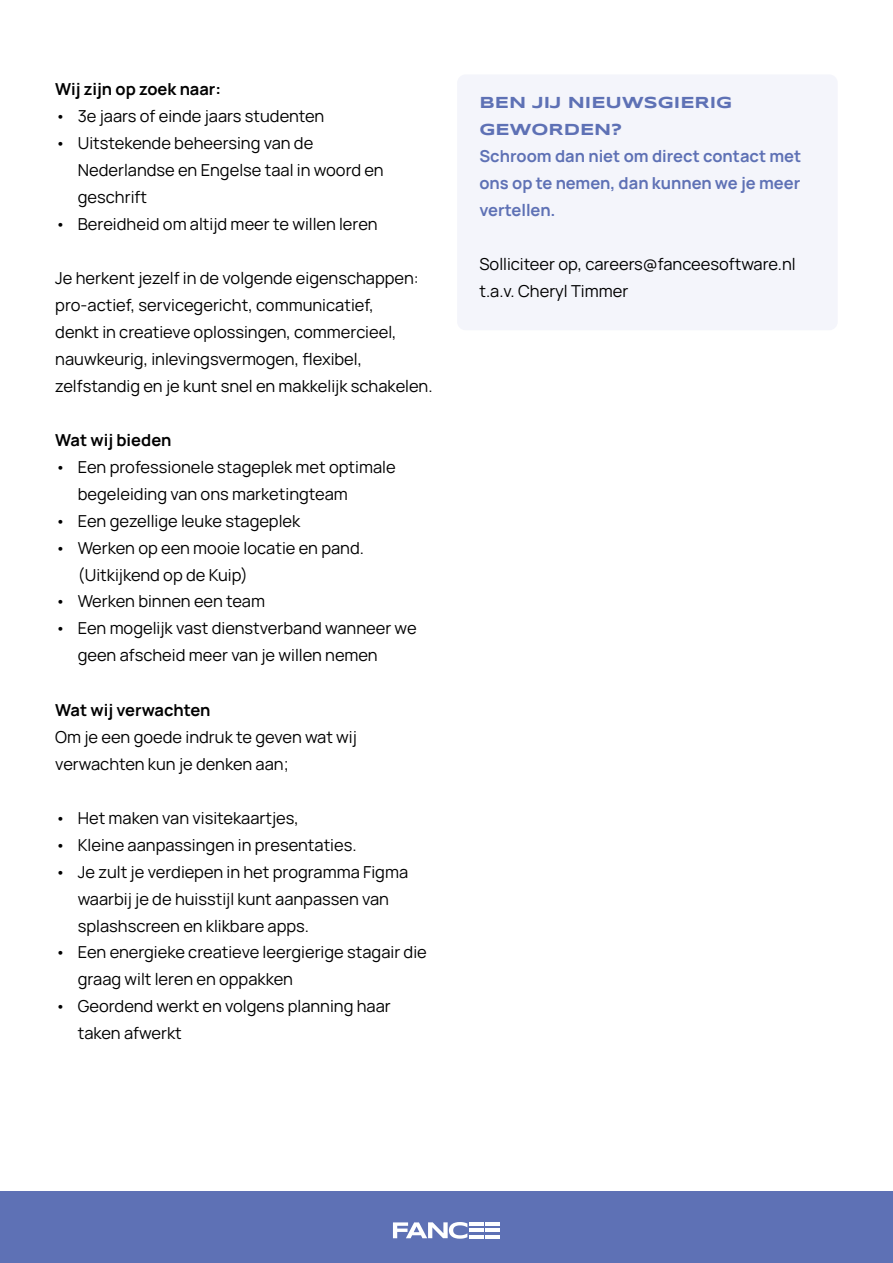
<style>
.page{position:relative;width:893px;height:1263px;background:#fff}
.page>*{position:absolute;margin:0;border:0;box-sizing:border-box;transform-origin:0 0}
.t1{font:16.5px/27px "Manrope";color:#000}
.t2{font:700 16.5px/27px "Manrope";color:#5e71b5;text-align:justify}
.t3{font:700 16.5px "Manrope";color:#000}
.t4{font:700 16.5px/27px "Syncopate";color:#5e71b5}
</style>
<div class="page">
<div style="left:457px;top:74px;width:381px;height:256px;background:#f4f5fb;border-radius:9px"></div>
<div style="left:0;top:1191px;width:893px;height:72px;background:#5e71b5"></div>
<hr style="left:486px;top:1222px;width:14px;height:4px;background:#fff">
<hr style="left:469px;top:1222px;width:15px;height:4px;background:#fff">
<hr style="left:486px;top:1228px;width:14px;height:4px;background:#fff">
<hr style="left:469px;top:1228px;width:15px;height:4px;background:#fff">
<hr style="left:486px;top:1235px;width:14px;height:3px;background:#fff">
<hr style="left:469px;top:1235px;width:15px;height:3px;background:#fff">
<svg style="left:393px;top:1222px;width:74px;height:17px"></svg>
<p class="t3" style="left:55px;top:77px;width:167px">Wij zijn op zoek naar:</p>
<p class="t1" style="left:55px;top:101px;width:271px">• 3e jaars of einde jaars studenten</p>
<p class="t1" style="left:78px;top:128px;width:307px;text-indent:-23px">• Uitstekende beheersing van de<br>Nederlandse en Engelse taal in woord en geschrift</p>
<p class="t1" style="left:55px;top:209px;width:324px">• Bereidheid om altijd meer te willen leren</p>
<p class="t1" style="left:55px;top:263px;width:379px">Je herkent jezelf in de volgende eigenschappen: pro-actief, servicegericht, communicatief,<br>denkt in creatieve oplossingen, commercieel, nauwkeurig, inlevingsvermogen, flexibel, zelfstandig en je kunt snel en makkelijk schakelen.</p>
<p class="t3" style="left:55px;top:428px;width:118px">Wat wij bieden</p>
<p class="t1" style="left:78px;top:452px;width:319px;text-indent:-23px">• Een professionele stageplek met optimale begeleiding van ons marketingteam</p>
<p class="t1" style="left:55px;top:506px;width:247px">• Een gezellige leuke stageplek</p>
<p class="t1" style="left:78px;top:533px;width:288px;text-indent:-23px">• Werken op een mooie locatie en pand. (Uitkijkend op de Kuip)</p>
<p class="t1" style="left:55px;top:587px;width:211px">• Werken binnen een team</p>
<p class="t1" style="left:78px;top:614px;width:340px;text-indent:-23px">• Een mogelijk vast dienstverband wanneer we geen afscheid meer van je willen nemen</p>
<p class="t3" style="left:55px;top:698px;width:157px">Wat wij verwachten</p>
<p class="t1" style="left:55px;top:722px;width:303px">Om je een goede indruk te geven wat wij verwachten kun je denken aan;</p>
<p class="t1" style="left:55px;top:803px;width:245px">• Het maken van visitekaartjes,</p>
<p class="t1" style="left:55px;top:830px;width:303px">• Kleine aanpassingen in presentaties.</p>
<p class="t1" style="left:78px;top:857px;width:332px;text-indent:-23px">• Je zult je verdiepen in het programma Figma waarbij je de huisstijl kunt aanpassen van splashscreen en klikbare apps.</p>
<p class="t1" style="left:78px;top:938px;width:351px;text-indent:-23px">• Een energieke creatieve leergierige stagair die graag wilt leren en oppakken</p>
<p class="t1" style="left:78px;top:992px;width:315px;text-indent:-23px">• Geordend werkt en volgens planning haar taken afwerkt</p>
<p class="t4" style="left:479px;top:89px;width:254px">BEN JIJ NIEUWSGIERIG<br>GEWORDEN?</p>
<p class="t2" style="left:479px;top:142px;width:323px">Schroom dan niet om direct contact met ons op te nemen, dan kunnen we je meer vertellen.</p>
<p class="t1" style="left:479px;top:250px;width:318px">Solliciteer op, careers@fanceesoftware.nl t.a.v. Cheryl Timmer</p>
</div>
